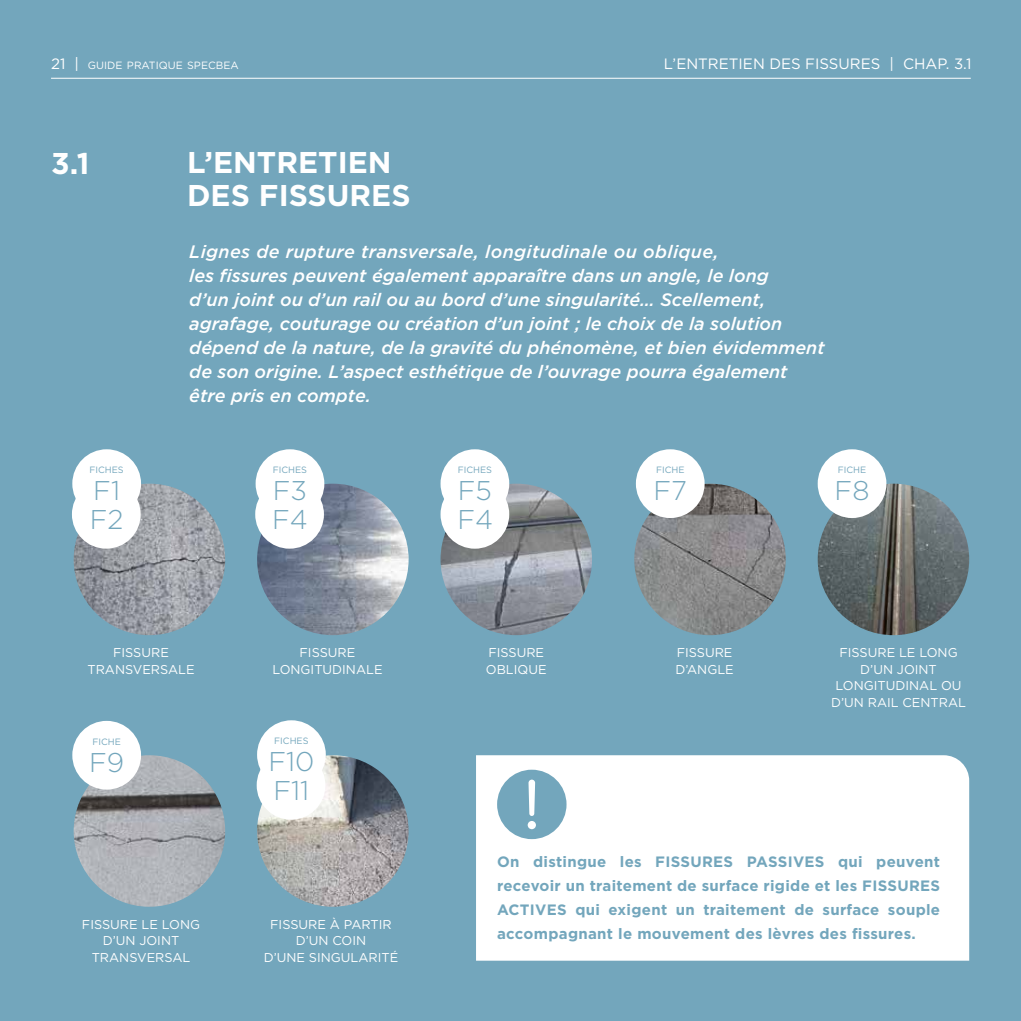
<style>
.page{position:relative;width:1021px;height:1021px;background:#fff}
.page>*{position:absolute;margin:0;border:0;box-sizing:border-box;transform-origin:0 0}
.t1{font:700 30px/33px "Gotham";color:#fff}
.t2{font:300 27px "Gotham";color:#73a6bc}
.t3{font:italic 500 18px/24px "Gotham";color:#fff}
.t4{font:700 15px/24px "Gotham";letter-spacing:.02em;color:#73a6bc;text-align:justify}
.t5{font:15px "Gotham";color:#fff}
.t6{font:12.75px/16.5px "Gotham";color:#fff;text-align:center}
.t7{font:10.5px "Gotham";color:#fff}
.t8{font:9.15px "Gotham";color:#73a6bc}
.s1{font-size:15px}
</style>
<div class="page">
<div style="left:0;top:0;width:1020px;height:1020px;background:#73a6bc"></div>
<hr style="left:51px;top:78px;width:919px;height:1px;background:#fff">
<img style="left:74px;top:483px;width:151px;height:152px;border-radius:76px">
<img style="left:74px;top:755px;width:151px;height:151px;border-radius:76px">
<div style="left:72px;top:721px;width:69px;height:68px;background:#fff;border-radius:50%"></div>
<img style="left:257px;top:483px;width:151px;height:152px;border-radius:76px">
<div style="left:255px;top:480px;width:69px;height:68px;background:#fff;border-radius:50%"></div>
<img style="left:634px;top:483px;width:151px;height:152px;border-radius:76px">
<div style="left:636px;top:449px;width:68px;height:69px;background:#fff;border-radius:50%"></div>
<img style="left:257px;top:755px;width:151px;height:151px;border-radius:76px">
<img style="left:440px;top:483px;width:152px;height:152px;border-radius:76px">
<img style="left:817px;top:483px;width:152px;height:152px;border-radius:76px">
<div style="left:817px;top:449px;width:69px;height:69px;background:#fff;border-radius:50%"></div>
<div style="left:255px;top:449px;width:69px;height:69px;background:#fff;border-radius:50%"></div>
<div style="left:72px;top:480px;width:69px;height:68px;background:#fff;border-radius:50%"></div>
<div style="left:72px;top:449px;width:69px;height:69px;background:#fff;border-radius:50%"></div>
<div style="left:440px;top:480px;width:69px;height:68px;background:#fff;border-radius:50%"></div>
<div style="left:440px;top:449px;width:69px;height:69px;background:#fff;border-radius:50%"></div>
<div style="left:257px;top:751px;width:68px;height:68px;background:#fff;border-radius:50%"></div>
<div style="left:257px;top:720px;width:69px;height:69px;background:#fff;border-radius:50%"></div>
<div style="left:476px;top:755px;width:493px;height:205px;background:#fff"></div>
<svg style="left:497px;top:769px;width:69px;height:70px"></svg>
<p class="t7" style="left:51px;top:59px;width:189px"><span class="s1">21 |</span> GUIDE PRATIQUE SPECBEA</p>
<p class="t5" style="left:664px;top:55px;width:309px">L’ENTRETIEN DES FISSURES | CHAP. 3.1</p>
<h1 class="t1" style="left:51px;top:147px;width:40px">3.1</h1>
<h1 class="t1" style="left:187px;top:146px;width:225px">L’ENTRETIEN<br>DES FISSURES</h1>
<p class="t3" style="left:189px;top:239px;width:637px">Lignes de rupture transversale, longitudinale ou oblique,<br>les fissures peuvent également apparaître dans un angle, le long<br>d’un joint ou d’un rail ou au bord d’une singularité… Scellement, agrafage, couturage ou création d’un joint ; le choix de la solution dépend de la nature, de la gravité du phénomène, et bien évidemment de son origine. L’aspect esthétique de l’ouvrage pourra également être pris en compte.</p>
<p class="t8" style="left:90px;top:464px;width:36px">FICHES</p>
<h2 class="t2" style="left:90px;top:503px;width:35px">F2</h2>
<h2 class="t2" style="left:272px;top:503px;width:37px">F4</h2>
<p class="t8" style="left:273px;top:464px;width:36px">FICHES</p>
<h2 class="t2" style="left:93px;top:474px;width:28px">F1</h2>
<h2 class="t2" style="left:273px;top:474px;width:36px">F3</h2>
<p class="t8" style="left:458px;top:464px;width:36px">FICHES</p>
<h2 class="t2" style="left:457px;top:503px;width:37px">F4</h2>
<h2 class="t2" style="left:458px;top:474px;width:36px">F5</h2>
<p class="t8" style="left:656px;top:464px;width:30px">FICHE</p>
<h2 class="t2" style="left:653px;top:474px;width:35px">F7</h2>
<p class="t8" style="left:837px;top:464px;width:30px">FICHE</p>
<h2 class="t2" style="left:834px;top:474px;width:36px">F8</h2>
<p class="t6" style="left:87px;top:644px;width:109px">FISSURE<br>TRANSVERSALE</p>
<p class="t6" style="left:272px;top:644px;width:112px">FISSURE<br>LONGITUDINALE</p>
<p class="t6" style="left:486px;top:644px;width:62px;text-align:left">FISSURE<br>OBLIQUE</p>
<p class="t6" style="left:675px;top:644px;width:60px;text-align:left">FISSURE<br>D’ANGLE</p>
<p class="t6" style="left:831px;top:644px;width:136px">FISSURE LE LONG<br>D’UN JOINT<br>LONGITUDINAL OU<br>D’UN RAIL CENTRAL</p>
<p class="t8" style="left:92px;top:736px;width:30px">FICHE</p>
<h2 class="t2" style="left:89px;top:745px;width:37px">F9</h2>
<p class="t8" style="left:274px;top:735px;width:36px">FICHES</p>
<h2 class="t2" style="left:273px;top:774px;width:37px">F11</h2>
<h2 class="t2" style="left:268px;top:745px;width:48px">F10</h2>
<p class="t6" style="left:82px;top:916px;width:120px">FISSURE LE LONG<br>D’UN JOINT<br>TRANSVERSAL</p>
<p class="t6" style="left:264px;top:916px;width:136px">FISSURE À PARTIR<br>D’UN COIN<br>D’UNE SINGULARITÉ</p>
<p class="t4" style="left:497px;top:849px;width:444px">On distingue les FISSURES PASSIVES qui peuvent recevoir un traitement de surface rigide et les FISSURES ACTIVES qui exigent un traitement de surface souple accompagnant le mouvement des lèvres des fissures.</p>
</div>
